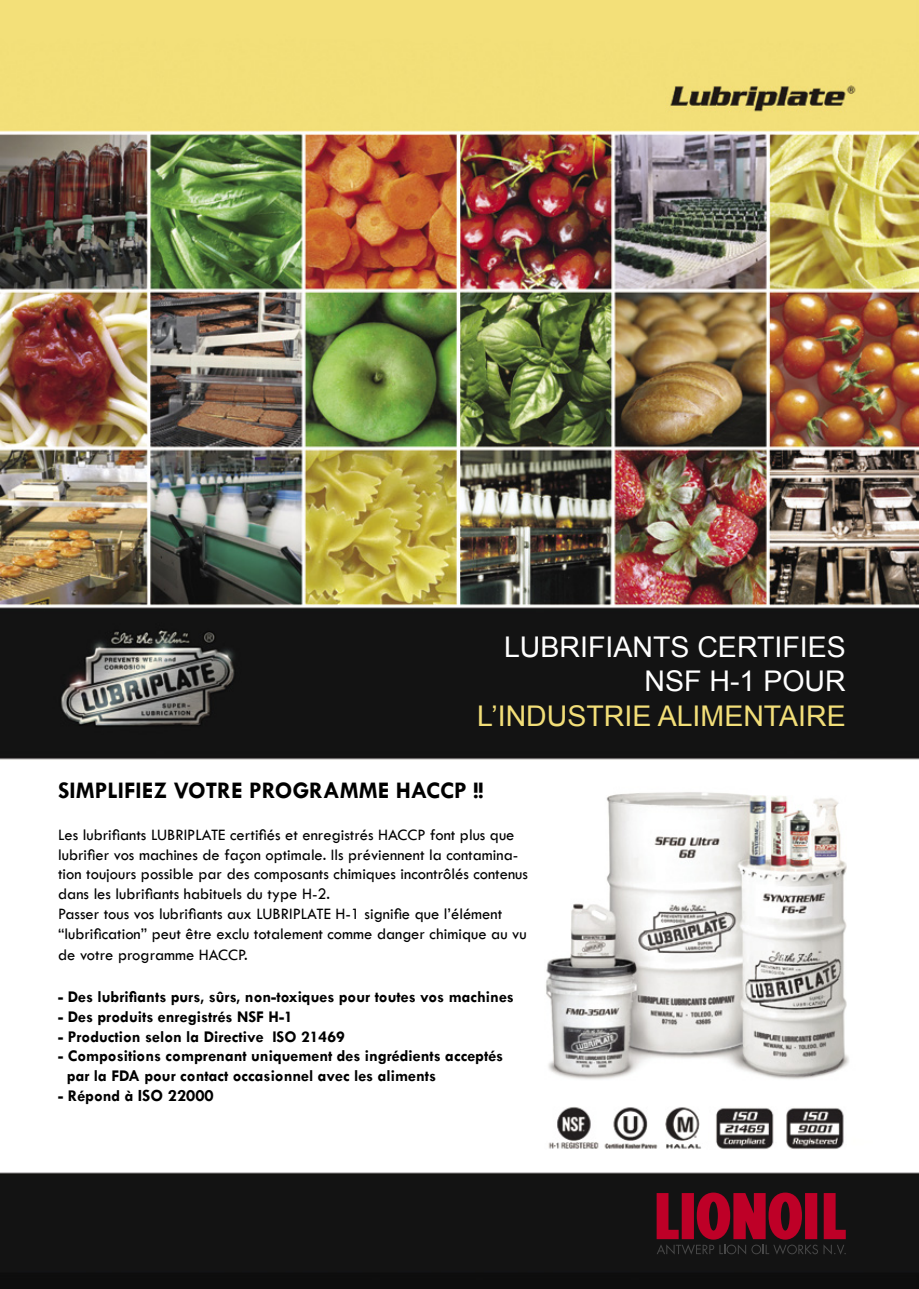
<style>
.page{position:relative;width:919px;height:1289px;background:#fff}
.page>*{position:absolute;margin:0;border:0;box-sizing:border-box;transform-origin:0 0}
.t1{font:28.5px/34.2px "Arial";color:#fff;text-align:right}
.t2{font:700 24px "Tw Cen";color:#000}
.t3{font:16.5px/19.8px "Tw Cen";color:#000}
.t4{font:700 16.5px/19.8px "Tw Cen";color:#000}
.s1{color:#f2de78}
.s2{font-size:17.25px}
</style>
<div class="page">
<img style="left:0;top:0;width:918px;height:1288px">
<svg style="left:656px;top:1192px;width:189px;height:62px;background:#6a0b1f"></svg>
<p class="t1" style="left:477px;top:630px;width:370px">LUBRIFIANTS CERTIFIES<br>NSF H-1 POUR<br><span class="s1">L’INDUSTRIE ALIMENTAIRE</span></p>
<p class="t2" style="left:58px;top:776px;width:426px">SIMPLIFIEZ VOTRE PROGRAMME HACCP !!</p>
<p class="t3" style="left:58px;top:824px;width:471px">Les lubrifiants LUBRIPLATE certifiés et enregistrés HACCP font plus que lubrifier vos machines de façon optimale. Ils préviennent la contamina&shy;tion toujours possible par des composants chimiques incontrôlés contenus dans les lubrifiants habituels du type H-2.</p>
<p class="t3" style="left:58px;top:903px;width:470px">Passer tous vos lubrifiants aux LUBRIPLATE H-1 signifie que l’élément “lubrification” peut être exclu totalement comme danger chimique au vu</p>
<p class="t3" style="left:58px;top:945px;width:191px">de votre programme HACCP.</p>
<p class="t4" style="left:58px;top:986px;width:457px">- Des lubrifiants purs, sûrs, non-toxiques pour toutes vos machines</p>
<p class="t4" style="left:58px;top:1006px;width:236px">- Des produits enregistrés NSF H-1</p>
<p class="t4" style="left:58px;top:1025px;width:288px">- Production selon la Directive ISO 21469</p>
<p class="t4" style="left:67px;top:1045px;width:438px;text-indent:-9px">- Compositions comprenant uniquement des ingrédients acceptés par la FDA pour contact occasionnel avec les aliments</p>
<p class="t4" style="left:58px;top:1085px;width:157px">- Répond à <span class="s2">ISO 22000</span></p>
</div>
